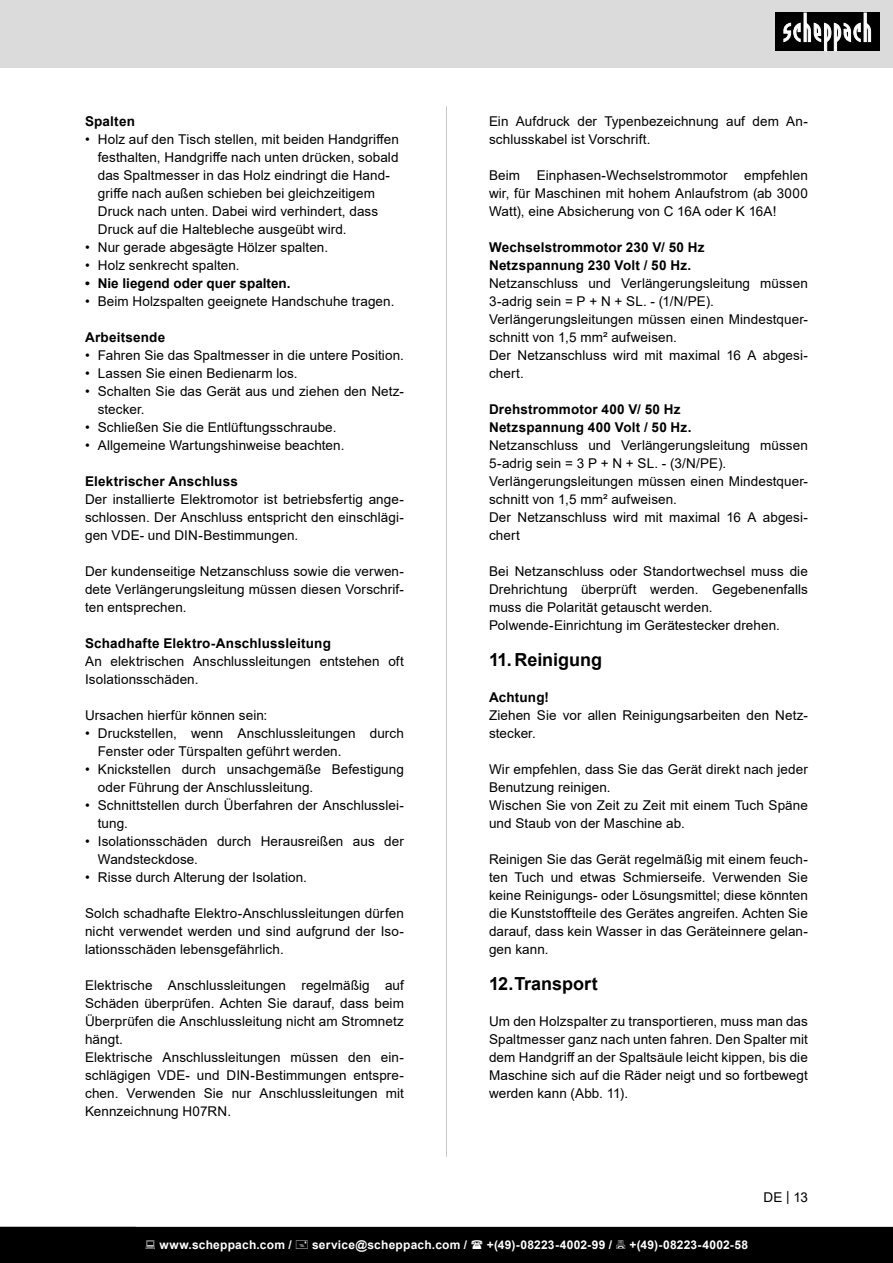
<style>
.page{position:relative;width:893px;height:1263px;background:#fff}
.page>*{position:absolute;margin:0;border:0;box-sizing:border-box;transform-origin:0 0}
.t1{font:700 18px "Arial";color:#000}
.Basiseinstellung{font:13.5px/18px "Arial";letter-spacing:.005em;color:#000}
.Basiseinstellung-2{font:700 13.5px "Arial";letter-spacing:.01em;color:#000}
.Grundtext_Bold{font:700 13.5px "Arial";letter-spacing:.015em;color:#000}
.t2{font:700 12px "Arial";letter-spacing:.02em;color:#fff}
</style>
<div class="page">
<div style="left:0;top:0;width:893px;height:67px;background:#dbdbdb"></div>
<div style="left:775px;top:13px;width:105px;height:38px;background:#000"></div>
<svg style="left:783px;top:13px;width:88px;height:38px"></svg>
<hr style="left:446px;top:106px;width:1px;height:1051px;background:#c7c7c7">
<div style="left:0;top:1227px;width:893px;height:36px;background:#000"></div>
<p class="Basiseinstellung-2" style="left:85px;top:112px;width:51px">Spalten</p>
<p class="Basiseinstellung" style="left:98px;top:130px;width:303px;text-indent:-13px">• Holz auf den Tisch stellen, mit beiden Handgriffen festhalten, Handgriffe nach unten drücken, sobald das Spaltmesser in das Holz eindringt die Hand&shy;griffe nach außen schieben bei gleichzeitigem Druck nach unten. Dabei wird verhindert, dass Druck auf die Haltebleche ausgeübt wird.</p>
<p class="Basiseinstellung" style="left:85px;top:238px;width:245px">• Nur gerade abgesägte Hölzer spalten.</p>
<p class="Basiseinstellung" style="left:85px;top:256px;width:156px">• Holz senkrecht spalten.</p>
<p class="Basiseinstellung-2" style="left:85px;top:274px;width:207px">• Nie liegend oder quer spalten.</p>
<p class="Basiseinstellung" style="left:85px;top:292px;width:311px">• Beim Holzspalten geeignete Handschuhe tragen.</p>
<p class="Basiseinstellung-2" style="left:85px;top:328px;width:82px">Arbeitsende</p>
<p class="Basiseinstellung" style="left:85px;top:346px;width:320px">• Fahren Sie das Spaltmesser in die untere Position.</p>
<p class="Basiseinstellung" style="left:85px;top:364px;width:214px">• Lassen Sie einen Bedienarm los.</p>
<p class="Basiseinstellung" style="left:98px;top:382px;width:307px;text-indent:-13px">• Schalten Sie das Gerät aus und ziehen den Netz&shy;stecker.</p>
<p class="Basiseinstellung" style="left:85px;top:418px;width:253px">• Schließen Sie die Entlüftungsschraube.</p>
<p class="Basiseinstellung" style="left:85px;top:436px;width:261px">• Allgemeine Wartungshinweise beachten.</p>
<p class="Grundtext_Bold" style="left:85px;top:472px;width:154px">Elektrischer Anschluss</p>
<p class="Basiseinstellung" style="left:85px;top:490px;width:320px;text-align:justify">Der installierte Elektromotor ist betriebsfertig ange&shy;schlossen. Der Anschluss entspricht den einschlägi&shy;gen VDE- und DIN-Bestimmungen.</p>
<p class="Basiseinstellung" style="left:85px;top:562px;width:320px;text-align:justify">Der kundenseitige Netzanschluss sowie die verwen&shy;dete Verlängerungsleitung müssen diesen Vorschrif&shy;ten entsprechen.</p>
<p class="Basiseinstellung-2" style="left:85px;top:634px;width:247px">Schadhafte Elektro-Anschlussleitung</p>
<p class="Basiseinstellung" style="left:85px;top:652px;width:320px">An elektrischen Anschlussleitungen entstehen oft<br>Isolationsschäden.</p>
<p class="Basiseinstellung" style="left:85px;top:706px;width:184px">Ursachen hierfür können sein:</p>
<p class="Basiseinstellung" style="left:98px;top:724px;width:308px;text-indent:-13px">• Druckstellen, wenn Anschlussleitungen durch<br>Fenster oder Türspalten geführt werden.</p>
<p class="Basiseinstellung" style="left:98px;top:760px;width:308px;text-indent:-13px">• Knickstellen durch unsachgemäße Befestigung oder Führung der Anschlussleitung.</p>
<p class="Basiseinstellung" style="left:98px;top:796px;width:308px;text-indent:-13px">• Schnittstellen durch Überfahren der Anschlusslei&shy;tung.</p>
<p class="Basiseinstellung" style="left:98px;top:832px;width:308px;text-indent:-13px">• Isolationsschäden durch Herausreißen aus der<br>Wandsteckdose.</p>
<p class="Basiseinstellung" style="left:85px;top:868px;width:223px">• Risse durch Alterung der Isolation.</p>
<p class="Basiseinstellung" style="left:85px;top:904px;width:320px;text-align:justify">Solch schadhafte Elektro-Anschlussleitungen dürfen nicht verwendet werden und sind aufgrund der Iso&shy;lationsschäden lebensgefährlich.</p>
<p class="Basiseinstellung" style="left:85px;top:976px;width:320px;text-align:justify">Elektrische Anschlussleitungen regelmäßig auf Schäden überprüfen. Achten Sie darauf, dass beim Überprüfen die Anschlussleitung nicht am Stromnetz hängt.</p>
<p class="Basiseinstellung" style="left:85px;top:1048px;width:320px;text-align:justify">Elektrische Anschlussleitungen müssen den ein&shy;schlägigen VDE- und DIN-Bestimmungen entspre&shy;chen. Verwenden Sie nur Anschlussleitungen mit Kennzeichnung H07RN.</p>
<p class="Basiseinstellung" style="left:489px;top:112px;width:320px">Ein Aufdruck der Typenbezeichnung auf dem An&shy;schlusskabel ist Vorschrift.</p>
<p class="Basiseinstellung" style="left:489px;top:166px;width:320px;text-align:justify">Beim Einphasen-Wechselstrommotor empfehlen wir, für Maschinen mit hohem Anlaufstrom (ab 3000<br>Watt), eine Absicherung von C 16A oder K 16A!</p>
<p class="Basiseinstellung-2" style="left:489px;top:238px;width:217px">Wechselstrommotor 230 V/ 50 Hz</p>
<p class="Basiseinstellung-2" style="left:489px;top:256px;width:204px">Netzspannung 230 Volt / 50 Hz.</p>
<p class="Basiseinstellung" style="left:489px;top:274px;width:320px">Netzanschluss und Verlängerungsleitung müssen<br>3-adrig sein = P + N + SL. - (1/N/PE).</p>
<p class="Basiseinstellung" style="left:489px;top:310px;width:320px">Verlängerungsleitungen müssen einen Mindestquer&shy;schnitt von 1,5 mm² aufweisen.</p>
<p class="Basiseinstellung" style="left:489px;top:346px;width:320px">Der Netzanschluss wird mit maximal 16 A abgesi&shy;chert.</p>
<p class="Basiseinstellung-2" style="left:489px;top:400px;width:193px">Drehstrommotor 400 V/ 50 Hz</p>
<p class="Basiseinstellung-2" style="left:489px;top:418px;width:204px">Netzspannung 400 Volt / 50 Hz.</p>
<p class="Basiseinstellung" style="left:489px;top:436px;width:320px">Netzanschluss und Verlängerungsleitung müssen<br>5-adrig sein = 3 P + N + SL. - (3/N/PE).</p>
<p class="Basiseinstellung" style="left:489px;top:472px;width:320px">Verlängerungsleitungen müssen einen Mindestquer&shy;schnitt von 1,5 mm² aufweisen.</p>
<p class="Basiseinstellung" style="left:489px;top:508px;width:320px">Der Netzanschluss wird mit maximal 16 A abgesi&shy;chert</p>
<p class="Basiseinstellung" style="left:489px;top:562px;width:320px;text-align:justify">Bei Netzanschluss oder Standortwechsel muss die Drehrichtung überprüft werden. Gegebenenfalls muss die Polarität getauscht werden.</p>
<p class="Basiseinstellung" style="left:489px;top:616px;width:292px">Polwende-Einrichtung im Gerätestecker drehen.</p>
<p class="t1" style="left:489px;top:647px;width:115px">11. Reinigung</p>
<p class="Grundtext_Bold" style="left:489px;top:688px;width:62px">Achtung!</p>
<p class="Basiseinstellung" style="left:489px;top:706px;width:320px">Ziehen Sie vor allen Reinigungsarbeiten den Netz&shy;stecker.</p>
<p class="Basiseinstellung" style="left:489px;top:760px;width:320px">Wir empfehlen, dass Sie das Gerät direkt nach jeder<br>Benutzung reinigen.</p>
<p class="Basiseinstellung" style="left:489px;top:796px;width:320px">Wischen Sie von Zeit zu Zeit mit einem Tuch Späne und Staub von der Maschine ab.</p>
<p class="Basiseinstellung" style="left:489px;top:850px;width:320px;text-align:justify">Reinigen Sie das Gerät regelmäßig mit einem feuch&shy;ten Tuch und etwas Schmierseife. Verwenden Sie keine Reinigungs- oder Lösungsmittel; diese könnten die Kunststoffteile des Gerätes angreifen. Achten Sie darauf, dass kein Wasser in das Geräteinnere gelan&shy;gen kann.</p>
<p class="t1" style="left:489px;top:971px;width:110px">12.Transport</p>
<p class="Basiseinstellung" style="left:489px;top:1012px;width:320px;text-align:justify">Um den Holzspalter zu transportieren, muss man das Spaltmesser ganz nach unten fahren. Den Spalter mit dem Handgriff an der Spaltsäule leicht kippen, bis die Maschine sich auf die Räder neigt und so fortbewegt werden kann (Abb. 11).</p>
<p class="Basiseinstellung" style="left:763px;top:1188px;width:46px">DE | 13</p>
<p class="t2" style="left:159px;top:1236px;width:134px">www.scheppach.com /</p>
<p class="t2" style="left:312px;top:1236px;width:157px">service@scheppach.com /</p>
<p class="t2" style="left:487px;top:1236px;width:127px">+(49)-08223-4002-99 /</p>
<p class="t2" style="left:629px;top:1236px;width:120px">+(49)-08223-4002-58</p>
</div>
